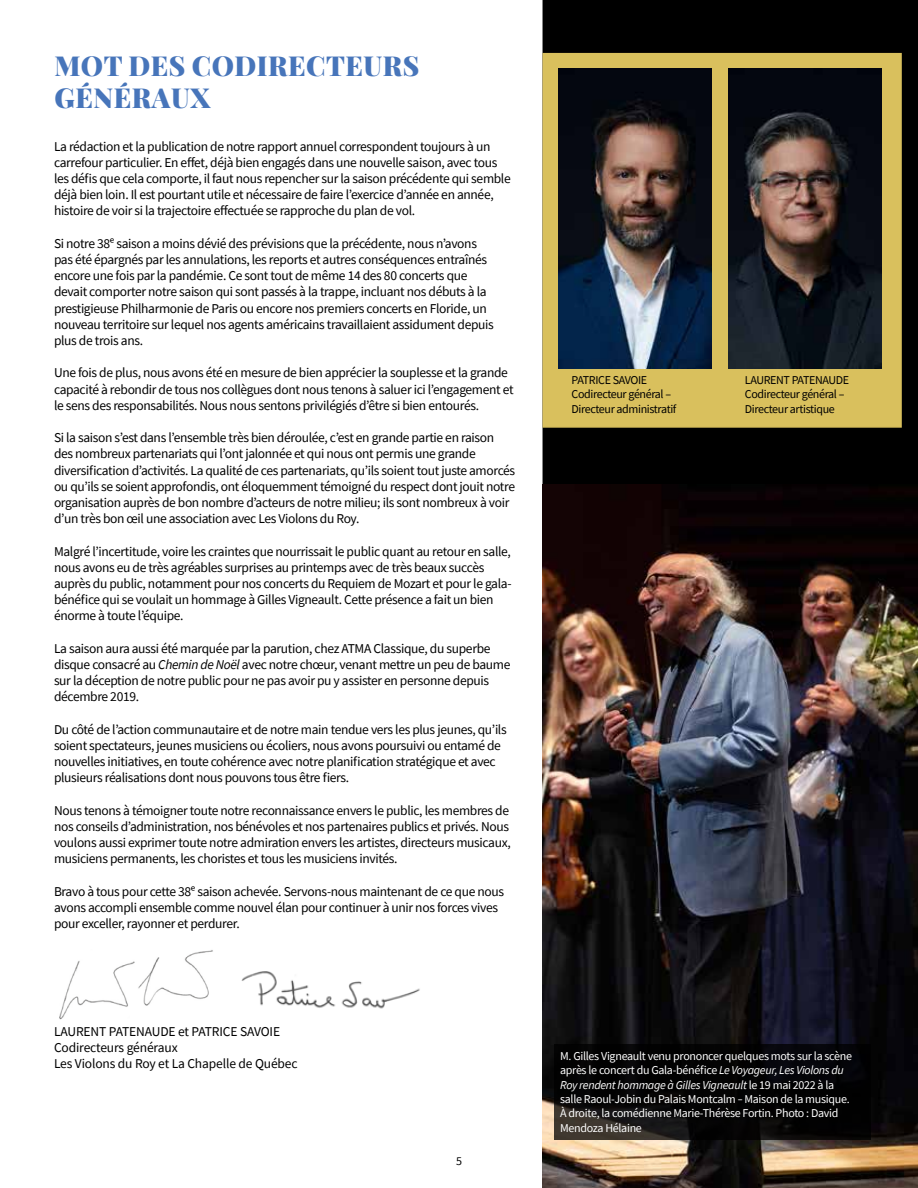
<style>
.page{position:relative;width:918px;height:1188px;background:#fff}
.page>*{position:absolute;margin:0;border:0;box-sizing:border-box;transform-origin:0 0}
.t1{font:27px/32.4px "Playfair Display";letter-spacing:.02em;color:#4775ba}
.t2{font:13.5px/16.2px "Source Sans Pro";letter-spacing:-.025em;color:#000}
.t3{font:12px/14.4px "Source Sans Pro";letter-spacing:-.025em;color:#fff}
.t4{font:12px/14.4px "Source Sans Pro";letter-spacing:-.03em;color:#000}
.s1{font-style:italic}
</style>
<div class="page">
<div style="left:543px;top:0;width:375px;height:485px;background:#000"></div>
<img style="left:543px;top:485px;width:375px;height:703px">
<img style="left:241px;top:971px;width:179px;height:38px">
<img style="left:59px;top:950px;width:154px;height:70px">
<div style="left:543px;top:53px;width:359px;height:375px;background:#d9c05d;border:2px solid #d9c05d"></div>
<img style="left:729px;top:68px;width:152px;height:300px">
<img style="left:559px;top:68px;width:153px;height:300px">
<div style="left:554px;top:1044px;width:316px;height:95px;background:#000"></div>
<h1 class="t1" style="left:55px;top:47px;width:366px">MOT DES CODIRECTEURS<br>GÉNÉRAUX</h1>
<p class="t2" style="left:54px;top:138px;width:458px">La rédaction et la publication de notre rapport annuel correspondent toujours à un carrefour particulier. En effet, déjà bien engagés dans une nouvelle saison, avec tous les défis que cela comporte, il faut nous repencher sur la saison précédente qui semble déjà bien loin. Il est pourtant utile et nécessaire de faire l’exercice d’année en année, histoire de voir si la trajectoire effectuée se rapproche du plan de vol.</p>
<p class="t2" style="left:54px;top:235px;width:441px">Si notre 38ᵉ saison a moins dévié des prévisions que la précédente, nous n’avons pas été épargnés par les annulations, les reports et autres conséquences entraînés encore une fois par la pandémie. Ce sont tout de même 14 des 80 concerts que devait comporter notre saison qui sont passés à la trappe, incluant nos débuts à la prestigieuse Philharmonie de Paris ou encore nos premiers concerts en Floride, un nouveau territoire sur lequel nos agents américains travaillaient assidument depuis plus de trois ans.</p>
<p class="t2" style="left:54px;top:365px;width:461px">Une fois de plus, nous avons été en mesure de bien apprécier la souplesse et la grande capacité à rebondir de tous nos collègues dont nous tenons à saluer ici l’engagement et le sens des responsabilités. Nous nous sentons privilégiés d’être si bien entourés.</p>
<p class="t2" style="left:54px;top:430px;width:463px">Si la saison s’est dans l’ensemble très bien déroulée, c’est en grande partie en raison des nombreux partenariats qui l’ont jalonnée et qui nous ont permis une grande diversification d’activités. La qualité de ces partenariats, qu’ils soient tout juste amorcés ou qu’ils se soient approfondis, ont éloquemment témoigné du respect dont jouit notre organisation auprès de bon nombre d’acteurs de notre milieu; ils sont nombreux à voir d’un très bon œil une association avec Les Violons du Roy.</p>
<p class="t2" style="left:54px;top:543px;width:459px">Malgré l’incertitude, voire les craintes que nourrissait le public quant au retour en salle, nous avons eu de très agréables surprises au printemps avec de très beaux succès auprès du public, notamment pour nos concerts du Requiem de Mozart et pour le gala&shy;bénéfice qui se voulait un hommage à Gilles Vigneault. Cette présence a fait un bien énorme à toute l’équipe.</p>
<p class="t2" style="left:54px;top:640px;width:458px">La saison aura aussi été marquée par la parution, chez ATMA Classique, du superbe disque consacré au <span class="s1">Chemin de Noël</span> avec notre chœur, venant mettre un peu de baume sur la déception de notre public pour ne pas avoir pu y assister en personne depuis décembre 2019.</p>
<p class="t2" style="left:54px;top:721px;width:454px">Du côté de l’action communautaire et de notre main tendue vers les plus jeunes, qu’ils soient spectateurs, jeunes musiciens ou écoliers, nous avons poursuivi ou entamé de nouvelles initiatives, en toute cohérence avec notre planification stratégique et avec plusieurs réalisations dont nous pouvons tous être fiers.</p>
<p class="t2" style="left:54px;top:802px;width:458px">Nous tenons à témoigner toute notre reconnaissance envers le public, les membres de nos conseils d’administration, nos bénévoles et nos partenaires publics et privés. Nous voulons aussi exprimer toute notre admiration envers les artistes, directeurs musicaux, musiciens permanents, les choristes et tous les musiciens invités.</p>
<p class="t2" style="left:54px;top:883px;width:452px">Bravo à tous pour cette 38ᵉ saison achevée. Servons-nous maintenant de ce que nous avons accompli ensemble comme nouvel élan pour continuer à unir nos forces vives pour exceller, rayonner et perdurer.</p>
<p class="t2" style="left:54px;top:1023px;width:245px">LAURENT PATENAUDE et PATRICE SAVOIE<br>Codirecteurs généraux<br>Les Violons du Roy et La Chapelle de Québec</p>
<p class="t4" style="left:456px;top:1154px;width:7px">5</p>
<p class="t4" style="left:572px;top:373px;width:106px">PATRICE SAVOIE<br>Codirecteur général –<br>Directeur administratif</p>
<p class="t4" style="left:745px;top:373px;width:106px">LAURENT PATENAUDE<br>Codirecteur général –<br>Directeur artistique</p>
<p class="t3" style="left:560px;top:1049px;width:293px">M. Gilles Vigneault venu prononcer quelques mots sur la scène après le concert du Gala-bénéfice <span class="s1">Le Voyageur, Les Violons du Roy rendent hommage à Gilles Vigneault</span> le 19 mai 2022 à la salle Raoul-Jobin du Palais Montcalm – Maison de la musique.<br>À droite, la comédienne Marie-Thérèse Fortin. Photo : David Mendoza Hélaine</p>
</div>
